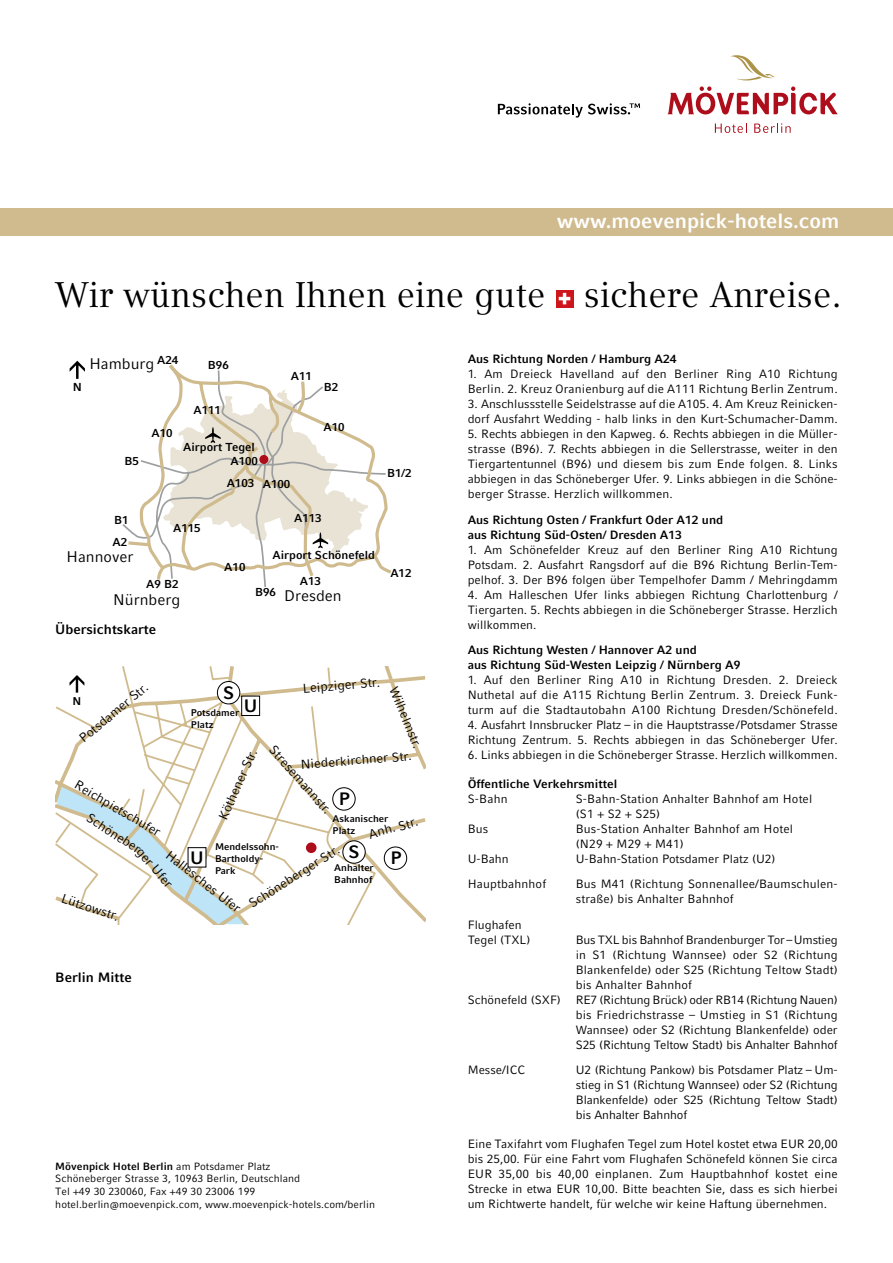
<style>
.page{position:relative;width:893px;height:1263px;background:#fff}
.page>*{position:absolute;margin:0;border:0;box-sizing:border-box;transform-origin:0 0}
.t1{font:35.4px "Compatil Text LT";letter-spacing:.005em;color:#000}
.t2{font:700 20.55px "Compatil Fact LT";color:#fff}
.t3{font:700 18px "Compatil Fact LT";color:#000}
.t4{font:15.45px "Compatil Fact LT";color:#000}
.t5{font:700 13.5px "Compatil Fact LT";color:#000}
.t6{font:12.9px "Compatil Fact LT";color:#000}
.t7{font:12px/15px "Compatil Fact LT";color:#000}
.t8{font:700 12px/15px "Compatil Fact LT";color:#000}
.t9{font:700 11.55px/22.6px "Compatil Fact LT";color:#000}
.t10{font:700 11.25px "Compatil Fact LT";color:#000}
.t11{font:10.5px/12.8px "Compatil Fact LT";letter-spacing:.005em;color:#000}
.t12{font:700 9.75px/11.7px "Compatil Fact LT";color:#000}
.s1{font-weight:700}
</style>
<div class="page">
<svg style="left:730px;top:55px;width:45px;height:25px"></svg>
<svg style="left:667px;top:86px;width:171px;height:28px"></svg>
<svg style="left:715px;top:124px;width:28px;height:9px"></svg>
<svg style="left:754px;top:123px;width:37px;height:10px"></svg>
<svg style="left:498px;top:103px;width:142px;height:15px"></svg>
<svg style="left:125px;top:378px;width:266px;height:205px"></svg>
<svg style="left:70px;top:361px;width:15px;height:18px"></svg>
<svg style="left:556px;top:290px;width:17px;height:17px"></svg>
<svg style="left:559px;top:293px;width:11px;height:11px"></svg>
<div style="left:0;top:208px;width:893px;height:28px;background:#d0bb8e"></div>
<svg style="left:55px;top:666px;width:370px;height:259px"></svg>
<div style="left:241px;top:696px;width:19px;height:20px;background:#fff;border:1px solid #000"></div>
<div style="left:217px;top:681px;width:23px;height:23px;background:#fff;border-radius:50%"></div>
<div style="left:217px;top:681px;width:23px;height:23px;border:1px solid #000;border-radius:50%"></div>
<div style="left:343px;top:841px;width:22px;height:22px;background:#fff;border-radius:50%"></div>
<div style="left:342px;top:840px;width:24px;height:23px;border:1px solid #000;border-radius:50%"></div>
<div style="left:188px;top:847px;width:18px;height:20px;background:#fff"></div>
<div style="left:333px;top:788px;width:22px;height:22px;background:#fff;border-radius:50%"></div>
<div style="left:332px;top:787px;width:24px;height:23px;border:1px solid #000;border-radius:50%"></div>
<div style="left:384px;top:847px;width:23px;height:22px;background:#fff;border-radius:50%"></div>
<div style="left:384px;top:847px;width:23px;height:23px;border:1px solid #000;border-radius:50%"></div>
<div style="left:306px;top:842px;width:11px;height:11px;background:#ae0e1b;border-radius:50%"></div>
<svg style="left:70px;top:675px;width:14px;height:18px"></svg>
<h2 class="t2" style="left:557px;top:209px;width:284px">www.moevenpick-hotels.com</h2>
<h1 class="t1" style="left:55px;top:274px;width:788px">Wir wünschen Ihnen eine gute sichere Anreise.</h1>
<p class="t9" style="left:73px;top:376px;width:11px">N</p>
<p class="t9" style="left:157px;top:348px;width:23px">A24</p>
<p class="t4" style="left:89px;top:355px;width:66px">Hamburg</p>
<p class="t9" style="left:151px;top:422px;width:23px">A10</p>
<p class="t9" style="left:208px;top:353px;width:22px">B96</p>
<p class="t9" style="left:193px;top:399px;width:29px">A111</p>
<p class="t9" style="left:183px;top:436px;width:73px">Airport Tegel</p>
<p class="t9" style="left:291px;top:365px;width:23px">A11</p>
<p class="t9" style="left:125px;top:449px;width:16px">B5</p>
<p class="t9" style="left:227px;top:449px;width:65px;text-indent:4px">A100<br>A103 A100</p>
<p class="t9" style="left:324px;top:376px;width:16px">B2</p>
<p class="t9" style="left:323px;top:415px;width:23px">A10</p>
<p class="t9" style="left:114px;top:508px;width:16px">B1</p>
<p class="t9" style="left:112px;top:531px;width:16px">A2</p>
<p class="t9" style="left:173px;top:516px;width:29px">A115</p>
<p class="t9" style="left:294px;top:506px;width:29px">A113</p>
<p class="t9" style="left:273px;top:544px;width:104px">Airport Schönefeld</p>
<p class="t9" style="left:255px;top:581px;width:22px">B96</p>
<p class="t4" style="left:67px;top:548px;width:69px">Hannover</p>
<p class="t4" style="left:113px;top:590px;width:68px">Nürnberg</p>
<p class="t4" style="left:284px;top:586px;width:59px">Dresden</p>
<p class="t9" style="left:224px;top:555px;width:23px">A10</p>
<p class="t9" style="left:300px;top:570px;width:23px">A13</p>
<p class="t9" style="left:146px;top:573px;width:34px">A9 B2</p>
<p class="t5" style="left:55px;top:622px;width:102px">Übersichtskarte</p>
<p class="t9" style="left:387px;top:462px;width:26px">B1/2</p>
<p class="t9" style="left:390px;top:562px;width:23px">A12</p>
<p class="t6" style="left:302px;top:681px;width:79px;rotate:-5deg">Leipziger Str.</p>
<p class="t6" style="left:400px;top:684px;width:68px;rotate:68deg">Wilhelmstr.</p>
<p class="t6" style="left:76px;top:734px;width:87px;rotate:-40deg">Potsdamer Str.</p>
<h3 class="t3" style="left:223px;top:682px;width:13px">S</h3>
<p class="t10" style="left:73px;top:694px;width:10px">N</p>
<h3 class="t3" style="left:244px;top:695px;width:15px">U</h3>
<p class="t12" style="left:191px;top:707px;width:50px">Potsdamer<br>Platz</p>
<p class="t6" style="left:277px;top:742px;width:88px;rotate:48deg">Stresemannstr.</p>
<p class="t6" style="left:216px;top:816px;width:78px;rotate:-66deg">Köthener Str.</p>
<p class="t6" style="left:300px;top:757px;width:113px;rotate:-5deg">Niederkirchner Str.</p>
<p class="t6" style="left:79px;top:777px;width:99px;rotate:30deg">Reichpietschufer</p>
<p class="t6" style="left:145px;top:844px;width:50px;rotate:49deg">ger Ufer</p>
<p class="t6" style="left:64px;top:890px;width:61px;rotate:19deg">Lützowstr.</p>
<h3 class="t3" style="left:339px;top:788px;width:13px">P</h3>
<p class="t6" style="left:92px;top:810px;width:63px;rotate:33deg">Schöneber</p>
<p class="t12" style="left:333px;top:812px;width:57px;line-height:12.6px">Askanischer<br>Platz</p>
<p class="t6" style="left:367px;top:827px;width:52px;rotate:-15deg">Anh. Str.</p>
<p class="t12" style="left:215px;top:841px;width:65px">Mendelssohn-<br>Bartholdy-<br>Park</p>
<h3 class="t3" style="left:190px;top:847px;width:15px">U</h3>
<h3 class="t3" style="left:348px;top:841px;width:13px">S</h3>
<p class="t6" style="left:246px;top:897px;width:106px;rotate:-32deg">Schöneberger Str.</p>
<p class="t6" style="left:172px;top:847px;width:93px;rotate:38deg">Hallesches Ufer</p>
<h3 class="t3" style="left:390px;top:847px;width:13px">P</h3>
<p class="t12" style="left:334px;top:862px;width:41px">Anhalter<br>Bahnhof</p>
<p class="t5" style="left:55px;top:970px;width:78px">Berlin Mitte</p>
<p class="t11" style="left:55px;top:1160px;width:321px"><span class="s1">Mövenpick Hotel Berlin</span> am Potsdamer Platz<br>Schöneberger Strasse 3, 10963 Berlin, Deutschland<br>Tel +49 30 230060, Fax +49 30 23006 199 hotel.berlin@moevenpick.com, www.moevenpick-hotels.com/berlin</p>
<p class="t8" style="left:468px;top:352px;width:210px">Aus Richtung Norden / Hamburg A24</p>
<p class="t7" style="left:468px;top:367px;width:371px">1. Am Dreieck Havelland auf den Berliner Ring A10 Richtung<br>Berlin. 2. Kreuz Oranienburg auf die A111 Richtung Berlin Zentrum.</p>
<p class="t7" style="left:468px;top:397px;width:371px">3. Anschlussstelle Seidelstrasse auf die A105. 4. Am Kreuz Reinicken&shy;dorf Ausfahrt Wedding - halb links in den Kurt-Schumacher-Damm.</p>
<p class="t7" style="left:468px;top:427px;width:371px;text-align:justify">5. Rechts abbiegen in den Kapweg. 6. Rechts abbiegen in die Müller&shy;strasse (B96). 7. Rechts abbiegen in die Sellerstrasse, weiter in den Tiergartentunnel (B96) und diesem bis zum Ende folgen. 8. Links abbiegen in das Schöneberger Ufer. 9. Links abbiegen in die Schöne&shy;berger Strasse. Herzlich willkommen.</p>
<p class="t8" style="left:468px;top:512px;width:257px">Aus Richtung Osten / Frankfurt Oder A12 und aus Richtung Süd-Osten/ Dresden A13</p>
<p class="t7" style="left:468px;top:542px;width:371px;text-align:justify">1. Am Schönefelder Kreuz auf den Berliner Ring A10 Richtung Potsdam. 2. Ausfahrt Rangsdorf auf die B96 Richtung Berlin-Tem&shy;pelhof. 3. Der B96 folgen über Tempelhofer Damm / Mehringdamm</p>
<p class="t7" style="left:468px;top:587px;width:371px;text-align:justify">4. Am Halleschen Ufer links abbiegen Richtung Charlottenburg / Tiergarten. 5. Rechts abbiegen in die Schöneberger Strasse. Herzlich willkommen.</p>
<p class="t8" style="left:468px;top:643px;width:274px">Aus Richtung Westen / Hannover A2 und<br>aus Richtung Süd-Westen Leipzig / Nürnberg A9</p>
<p class="t7" style="left:468px;top:673px;width:371px;text-align:justify">1. Auf den Berliner Ring A10 in Richtung Dresden. 2. Dreieck Nuthetal auf die A115 Richtung Berlin Zentrum. 3. Dreieck Funk&shy;turm auf die Stadtautobahn A100 Richtung Dresden/Schönefeld.</p>
<p class="t7" style="left:468px;top:718px;width:371px">4. Ausfahrt Innsbrucker Platz – in die Hauptstrasse/Potsdamer Strasse<br>Richtung Zentrum. 5. Rechts abbiegen in das Schöneberger Ufer.</p>
<p class="t7" style="left:468px;top:748px;width:371px">6. Links abbiegen in die Schöneberger Strasse. Herzlich willkommen.</p>
<p class="t8" style="left:468px;top:776px;width:151px">Öffentliche Verkehrsmittel</p>
<p class="t7" style="left:468px;top:791px;width:41px">S-Bahn</p>
<p class="t7" style="left:576px;top:791px;width:238px">S-Bahn-Station Anhalter Bahnhof am Hotel (S1 + S2 + S25)</p>
<p class="t7" style="left:468px;top:821px;width:22px">Bus</p>
<p class="t7" style="left:576px;top:821px;width:219px">Bus-Station Anhalter Bahnhof am Hotel (N29 + M29 + M41)</p>
<p class="t7" style="left:468px;top:851px;width:43px">U-Bahn</p>
<p class="t7" style="left:576px;top:851px;width:201px">U-Bahn-Station Potsdamer Platz (U2)</p>
<p class="t7" style="left:468px;top:877px;width:80px">Hauptbahnhof</p>
<p class="t7" style="left:576px;top:877px;width:263px">Bus M41 (Richtung Sonnenallee/Baumschulen&shy;straße) bis Anhalter Bahnhof</p>
<p class="t7" style="left:468px;top:917px;width:64px">Flughafen<br>Tegel (TXL)</p>
<p class="t7" style="left:576px;top:932px;width:263px">Bus TXL bis Bahnhof Brandenburger Tor – Umstieg</p>
<p class="t7" style="left:576px;top:947px;width:263px">in S1 (Richtung Wannsee) oder S2 (Richtung</p>
<p class="t7" style="left:576px;top:962px;width:263px">Blankenfelde) oder S25 (Richtung Teltow Stadt)</p>
<p class="t7" style="left:576px;top:977px;width:118px">bis Anhalter Bahnhof</p>
<p class="t7" style="left:468px;top:992px;width:371px">Schönefeld (SXF) RE7 (Richtung Brück) oder RB14 (Richtung Nauen)</p>
<p class="t7" style="left:576px;top:1007px;width:263px">bis Friedrichstrasse – Umstieg in S1 (Richtung</p>
<p class="t7" style="left:576px;top:1022px;width:263px">Wannsee) oder S2 (Richtung Blankenfelde) oder</p>
<p class="t7" style="left:576px;top:1037px;width:263px">S25 (Richtung Teltow Stadt) bis Anhalter Bahnhof</p>
<p class="t7" style="left:468px;top:1063px;width:59px">Messe/ICC</p>
<p class="t7" style="left:576px;top:1063px;width:263px;text-align:justify">U2 (Richtung Pankow) bis Potsdamer Platz – Um&shy;stieg in S1 (Richtung Wannsee) oder S2 (Richtung Blankenfelde) oder S25 (Richtung Teltow Stadt) bis Anhalter Bahnhof</p>
<p class="t7" style="left:468px;top:1136px;width:371px;text-align:justify">Eine Taxifahrt vom Flughafen Tegel zum Hotel kostet etwa EUR 20,00 bis 25,00. Für eine Fahrt vom Flughafen Schönefeld können Sie circa EUR 35,00 bis 40,00 einplanen. Zum Hauptbahnhof kostet eine Strecke in etwa EUR 10,00. Bitte beachten Sie, dass es sich hierbei um Richtwerte handelt, für welche wir keine Haftung übernehmen.</p>
</div>
